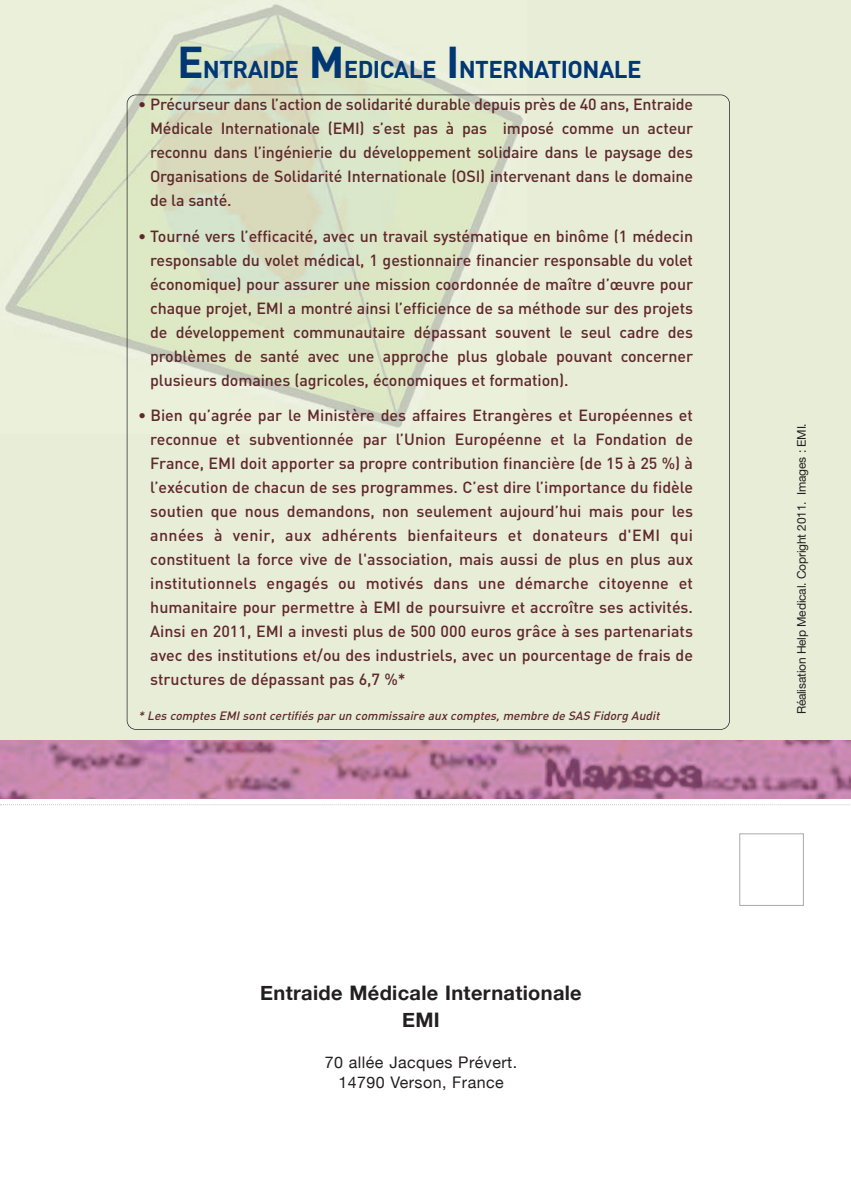
<style>
.page{position:relative;width:851px;height:1191px;background:#fff}
.page>*{position:absolute;margin:0;border:0;box-sizing:border-box;transform-origin:0 0}
.t1{font:700 24px "DIN";letter-spacing:-.02em;color:#013874}
.t2{font:700 20px/27.4px "Helvetica Neue";letter-spacing:.015em;color:#231f20;text-align:center}
.t3{font:500 16px/24px "DIN";letter-spacing:-.005em;color:#5f282b;text-align:justify}
.t4{font:16px/20px "Helvetica Neue";letter-spacing:.03em;color:#231f20;text-align:center}
.t5{font:italic 500 12px "DIN";color:#5f282b}
.t6{font:12px "Helvetica Neue";letter-spacing:-.015em;color:#231f20}
.s1{font-size:44px}
</style>
<div class="page">
<div style="left:739px;top:833px;width:64px;height:72px;border:1px solid #a8a9ad"></div>
<svg style="left:0;top:804px;width:849px;height:1px"></svg>
<img style="left:0;top:739px;width:850px;height:59px">
<div style="left:0;top:0;width:850px;height:739px;background:#e8edd8"></div>
<img style="left:4px;top:0;width:522px;height:434px">
<h1 class="t1" style="left:177px;top:61px;width:466px"><span class="s1">E</span>NTRAIDE <span class="s1">M</span>EDICALE <span class="s1">I</span>NTERNATIONALE</h1>
<p class="t3" style="left:150px;top:94px;width:544px;text-indent:-12px">• Précurseur dans l’action de solidarité durable depuis près de 40 ans, Entraide Médicale Internationale (EMI) s’est pas à pas imposé comme un acteur reconnu dans l’ingénierie du développement solidaire dans le paysage des Organisations de Solidarité Internationale (OSI) intervenant dans le domaine de la santé.</p>
<p class="t3" style="left:150px;top:225px;width:544px;text-indent:-12px">• Tourné vers l’efficacité, avec un travail systématique en binôme (1 médecin responsable du volet médical, 1 gestionnaire financier responsable du volet économique) pour assurer une mission coordonnée de maître d’œuvre pour chaque projet, EMI a montré ainsi l’efficience de sa méthode sur des projets de développement communautaire dépassant souvent le seul cadre des problèmes de santé avec une approche plus globale pouvant concerner plusieurs domaines (agricoles, économiques et formation).</p>
<p class="t3" style="left:150px;top:405px;width:544px;text-indent:-12px">• Bien qu’agrée par le Ministère des affaires Etrangères et Européennes et reconnue et subventionnée par l’Union Européenne et la Fondation de France, EMI doit apporter sa propre contribution financière (de 15 à 25 %) à l’exécution de chacun de ses programmes. C’est dire l’importance du fidèle soutien que nous demandons, non seulement aujourd’hui mais pour les années à venir, aux adhérents bienfaiteurs et donateurs d'EMI qui constituent la force vive de l'association, mais aussi de plus en plus aux institutionnels engagés ou motivés dans une démarche citoyenne et humanitaire pour permettre à EMI de poursuivre et accroître ses activités.<br>Ainsi en 2011, EMI a investi plus de 500 000 euros grâce à ses partenariats avec des institutions et/ou des industriels, avec un pourcentage de frais de structures de dépassant pas 6,7 %*</p>
<p class="t5" style="left:138px;top:712px;width:525px">* Les comptes EMI sont certifiés par un commissaire aux comptes, membre de SAS Fidorg Audit</p>
<p class="t6" style="left:797px;top:714px;width:293px;rotate:-90deg">Réalisation Help Medical. Copright 2011. Images : EMI.</p>
<p class="t2" style="left:260px;top:978px;width:323px">Entraide Médicale internationale<br>EMi</p>
<p class="t4" style="left:325px;top:1052px;width:194px">70 allée Jacques Prévert.<br>14790 Verson, France</p>
</div>
